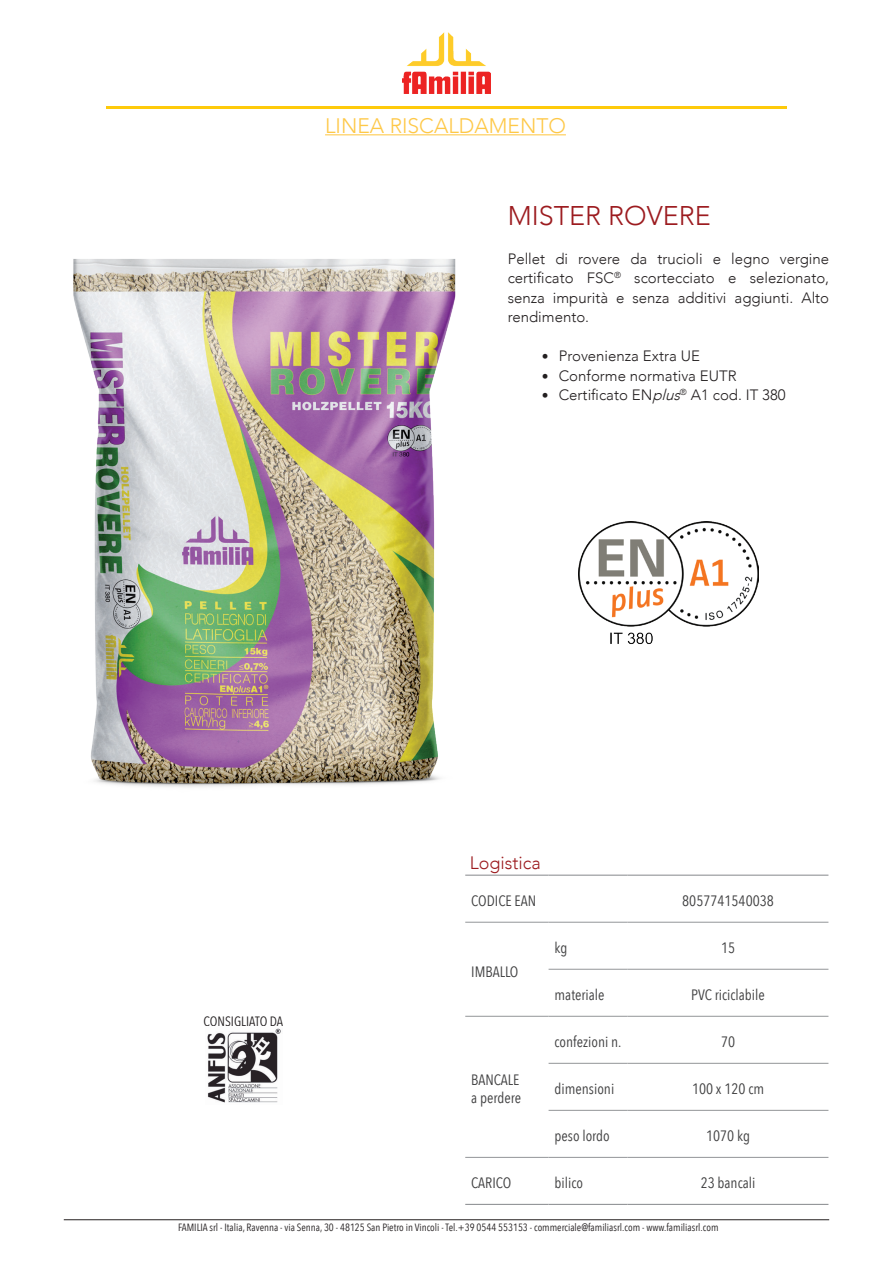
<style>
.page{position:relative;width:893px;height:1263px;background:#fff}
.page>*{position:absolute;margin:0;border:0;box-sizing:border-box;transform-origin:0 0}
.t1{font:300 27px "Avenir";color:#9c1b1f}
.t2{font:300 21px "Avenir";color:#fec847}
.t3{font:300 18px "Avenir";color:#9c1b1f}
.t4{font:300 15px/19.5px "Avenir";color:#231f20;text-align:justify}
.t5{font:15px/18px "Avenir Next Condensed";color:#3e3e3f}
.t6{font:13.5px "Avenir Next Condensed";color:#231f20}
.t7{font:10.5px "Avenir Next Condensed";color:#231f20}
.s1{font-size:13.5px}
.s2{font-style:italic}
</style>
<div class="page">
<img style="left:402px;top:33px;width:89px;height:61px">
<hr style="left:64px;top:1219px;width:765px;height:1px;background:#231f20">
<hr style="left:106px;top:106px;width:681px;height:2px;background:#feca0a">
<hr style="left:465px;top:875px;width:84px;height:1px;background:#939598">
<hr style="left:549px;top:875px;width:79px;height:1px;background:#939598">
<hr style="left:628px;top:875px;width:200px;height:1px;background:#939598">
<hr style="left:465px;top:922px;width:84px;height:1px;background:#939598">
<hr style="left:549px;top:922px;width:79px;height:1px;background:#939598">
<hr style="left:628px;top:922px;width:200px;height:1px;background:#939598">
<hr style="left:549px;top:969px;width:79px;height:1px;background:#939598">
<hr style="left:628px;top:969px;width:200px;height:1px;background:#939598">
<hr style="left:465px;top:1016px;width:84px;height:1px;background:#939598">
<hr style="left:549px;top:1016px;width:79px;height:1px;background:#939598">
<hr style="left:628px;top:1016px;width:200px;height:1px;background:#939598">
<hr style="left:549px;top:1063px;width:79px;height:1px;background:#939598">
<hr style="left:628px;top:1063px;width:200px;height:1px;background:#939598">
<hr style="left:549px;top:1110px;width:79px;height:1px;background:#939598">
<hr style="left:628px;top:1110px;width:200px;height:1px;background:#939598">
<hr style="left:465px;top:1157px;width:84px;height:1px;background:#939598">
<hr style="left:549px;top:1157px;width:79px;height:1px;background:#939598">
<hr style="left:628px;top:1157px;width:200px;height:1px;background:#939598">
<hr style="left:465px;top:1204px;width:84px;height:1px;background:#939598">
<hr style="left:549px;top:1204px;width:79px;height:1px;background:#939598">
<hr style="left:628px;top:1204px;width:200px;height:1px;background:#939598">
<img style="left:73px;top:259px;width:383px;height:528px">
<img style="left:578px;top:521px;width:180px;height:123px">
<img style="left:207px;top:1028px;width:74px;height:75px">
<hr style="left:325px;top:134px;width:241px;height:1px;background:#fec847">
<h2 class="t2" style="left:325px;top:114px;width:242px">LINEA RISCALDAMENTO</h2>
<h1 class="t1" style="left:508px;top:199px;width:205px">MISTER ROVERE</h1>
<p class="t4" style="left:508px;top:249px;width:323px">Pellet di rovere da trucioli e legno vergine certificato FSC<sup>®</sup> scortecciato e selezionato, senza impurità e senza additivi aggiunti. Alto rendimento.</p>
<p class="t4" style="left:542px;top:346px;width:160px"><span class="s1">•</span> Provenienza Extra UE</p>
<p class="t4" style="left:542px;top:366px;width:196px"><span class="s1">•</span> Conforme normativa EUTR</p>
<p class="t4" style="left:542px;top:385px;width:245px"><span class="s1">•</span> Certificato EN<span class="s2">plus</span><sup>®</sup> A1 cod. IT 380</p>
<p class="t3" style="left:470px;top:852px;width:73px">Logistica</p>
<p class="t5" style="left:471px;top:891px;width:67px">CODICE EAN</p>
<p class="t5" style="left:682px;top:891px;width:93px">8057741540038</p>
<p class="t6" style="left:203px;top:1010px;width:81px">CONSIGLIATO DA</p>
<p class="t5" style="left:471px;top:962px;width:49px">IMBALLO</p>
<p class="t5" style="left:471px;top:1070px;width:51px">BANCALE a perdere</p>
<p class="t5" style="left:555px;top:938px;width:14px">kg</p>
<p class="t5" style="left:721px;top:938px;width:16px">15</p>
<p class="t5" style="left:555px;top:985px;width:51px">materiale</p>
<p class="t5" style="left:691px;top:985px;width:75px">PVC riciclabile</p>
<p class="t5" style="left:555px;top:1032px;width:68px">confezioni n.</p>
<p class="t5" style="left:721px;top:1032px;width:16px">70</p>
<p class="t5" style="left:555px;top:1079px;width:61px">dimensioni</p>
<p class="t5" style="left:692px;top:1079px;width:74px">100 x 120 cm</p>
<p class="t5" style="left:555px;top:1126px;width:57px">peso lordo</p>
<p class="t5" style="left:706px;top:1126px;width:45px">1070 kg</p>
<p class="t5" style="left:471px;top:1173px;width:42px">CARICO</p>
<p class="t5" style="left:555px;top:1173px;width:30px">bilico</p>
<p class="t5" style="left:701px;top:1173px;width:56px">23 bancali</p>
<p class="t7" style="left:178px;top:1219px;width:542px">FAMILIA srl - Italia, Ravenna - via Senna, 30 - 48125 San Pietro in Vincoli - Tel.+39 0544 553153 - commerciale@familiasrl.com - www.familiasrl.com</p>
</div>
